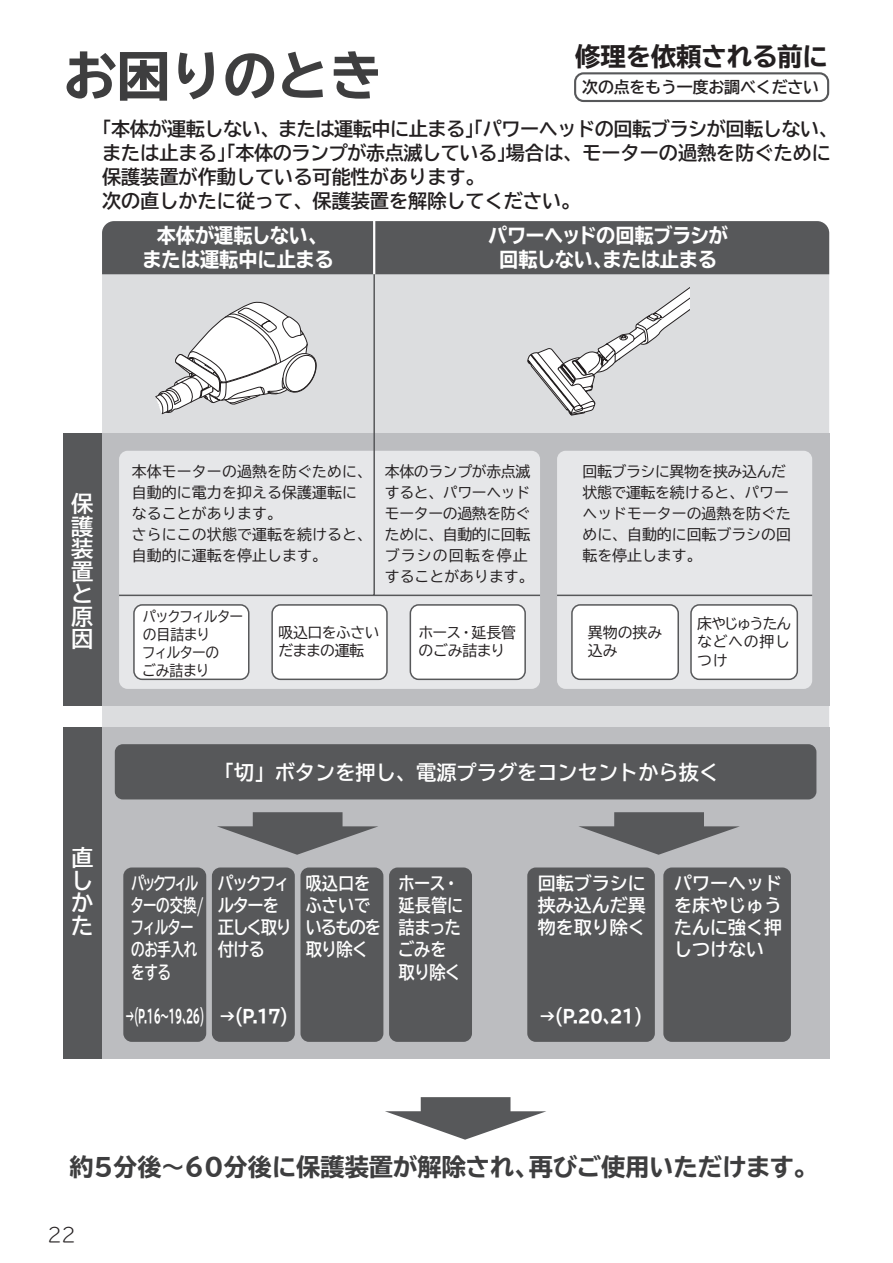
<style>
.page{position:relative;width:893px;height:1263px;background:#fff}
.page>*{position:absolute;margin:0;border:0;box-sizing:border-box;transform-origin:0 0}
.t1{font:700 expanded 53.1px "TBUD Go Std";color:#3e3e3f}
.t2{font:700 expanded 25.5px "TBUD Go Std";letter-spacing:-.01em;color:#231f20}
.t3{font:24.3px "TBUD Go Std Ex Bold 90 pv RKSJ H";color:#3e3e3f}
.t4{font:22.35px/22.5px "TBUD Go Std Bold 90 pv RKSJ H";color:#fff;text-align:justify}
.t5{font:20.25px/24.3px "TBUD Go Std Ex Bold 90 pv RKSJ H";letter-spacing:-.005em;color:#fff;text-align:center;scale:.95 1}
.t6{font:20.25px "TBUD Go Std Bold 90 pv RKSJ H";color:#fff}
.t7{font:19.2px/24px "TBUD Go Std Bold 90 pv RKSJ H";color:#231f20}
.t8{font:300 19.2px "TBUDR Go Std Super";color:#231f20}
.t9{font:18px/22.2px "TBUD Go Std Bold 90 pv RKSJ H";letter-spacing:-.005em;color:#fff;text-align:justify}
.t10{font:18px/22.2px "TBUD Go Std Bold 90 pv RKSJ H";letter-spacing:-.05em;color:#fff;scale:.75 1}
.t11{font:18px/22.2px "TBUD Go Std Bold 90 pv RKSJ H";letter-spacing:-.03em;color:#fff;scale:.9 1}
.t12{font:18px/22.2px "TBUD Go Std Bold 90 pv RKSJ H";letter-spacing:-.04em;color:#fff;scale:.9 1}
.t13{font:18px/22.2px "TBUD Go Std Bold 90 pv RKSJ H";letter-spacing:-.095em;color:#fff;scale:.9 1}
.t14{font:18px "TBUD Go Std Ex Bold 90 pv RKSJ H";letter-spacing:-.05em;color:#fff;scale:.9 1}
.t15{font:18px "TBUD Go Std Ex Bold 90 pv RKSJ H";letter-spacing:-.05em;color:#fff;scale:.5 1}
.t16{font:700 15.9px "TBUD Go Std";letter-spacing:-.01em;color:#231f20}
.t17{font:14.85px/21px "TBUD Go Std Regular 90 pv RKSJ H";color:#231f20}
.t18{font:14.85px/21px "TBUD Go Std Regular 90 pv RKSJ H";letter-spacing:-.025em;color:#231f20}
.t19{font:14.85px/18px "TBUD Go Std Regular 90 pv RKSJ H";letter-spacing:-.08em;color:#231f20;scale:.93 1}
.t20{font:14.85px/18px "TBUD Go Std Regular 90 pv RKSJ H";letter-spacing:-.035em;color:#231f20}
.t21{font:14.85px/18px "TBUD Go Std Regular 90 pv RKSJ H";letter-spacing:-.03em;color:#231f20}
</style>
<div class="page">
<div style="left:574px;top:72px;width:255px;height:30px;border:2px solid #57585a;border-radius:9px"></div>
<div style="left:102px;top:221px;width:727px;height:838px;background:#dcdddf;border-radius:12px"></div>
<div style="left:64px;top:434px;width:38px;height:272px;background:#57585a"></div>
<div style="left:102px;top:434px;width:727px;height:272px;background:#bcbdc0"></div>
<div style="left:557px;top:451px;width:255px;height:238px;background:#e6e7e9;border-radius:9px"></div>
<div style="left:119px;top:451px;width:421px;height:238px;background:#e6e7e9;border-radius:9px"></div>
<hr style="left:373px;top:274px;width:2px;height:321px;background:#57585a">
<hr style="left:119px;top:595px;width:421px;height:1px;background:#57585a">
<hr style="left:557px;top:595px;width:255px;height:1px;background:#57585a">
<div style="left:134px;top:605px;width:115px;height:74px;background:#fff;border-radius:8px"></div>
<div style="left:133px;top:604px;width:116px;height:76px;border:2px solid #57585a;border-radius:8px"></div>
<div style="left:272px;top:605px;width:115px;height:74px;background:#fff;border-radius:8px"></div>
<div style="left:271px;top:604px;width:117px;height:76px;border:2px solid #57585a;border-radius:8px"></div>
<div style="left:410px;top:605px;width:115px;height:74px;background:#fff;border-radius:8px"></div>
<div style="left:410px;top:604px;width:116px;height:76px;border:2px solid #57585a;border-radius:8px"></div>
<div style="left:572px;top:605px;width:106px;height:74px;background:#fff;border-radius:8px"></div>
<div style="left:571px;top:604px;width:108px;height:76px;border:2px solid #57585a;border-radius:8px"></div>
<div style="left:691px;top:605px;width:106px;height:74px;background:#fff;border-radius:8px"></div>
<div style="left:690px;top:604px;width:108px;height:76px;border:2px solid #57585a;border-radius:8px"></div>
<div style="left:64px;top:727px;width:38px;height:332px;background:#57585a"></div>
<div style="left:102px;top:727px;width:727px;height:332px;background:#bcbdc0"></div>
<svg style="left:217px;top:812px;width:161px;height:43px"></svg>
<svg style="left:579px;top:812px;width:161px;height:43px"></svg>
<svg style="left:385px;top:1097px;width:161px;height:43px"></svg>
<div style="left:115px;top:744px;width:701px;height:55px;background:#57585a;border-radius:8px"></div>
<div style="left:527px;top:867px;width:128px;height:175px;background:#57585a;border-radius:9px"></div>
<div style="left:663px;top:867px;width:128px;height:175px;background:#57585a;border-radius:9px"></div>
<div style="left:123px;top:867px;width:83px;height:175px;background:#57585a;border-radius:9px"></div>
<div style="left:389px;top:867px;width:83px;height:175px;background:#57585a;border-radius:9px"></div>
<div style="left:300px;top:867px;width:83px;height:175px;background:#57585a;border-radius:9px"></div>
<div style="left:212px;top:867px;width:83px;height:175px;background:#57585a;border-radius:9px"></div>
<svg style="left:102px;top:221px;width:727px;height:195px"></svg>
<h1 class="t1" style="left:64px;top:46px;width:320px">お困りのとき</h1>
<h2 class="t2" style="left:575px;top:42px;width:254px">修理を依頼される前に</h2>
<p class="t16" style="left:582px;top:74px;width:238px">次の点をもう一度お調べください</p>
<p class="t7" style="left:102px;top:117px;width:737px">｢本体が運転しない、または運転中に止まる｣｢パワーヘッドの回転ブラシが回転しない、または止まる｣｢本体のランプが赤点滅している｣場合は、モーターの過熱を防ぐために保護装置が作動している可能性があります。<br>次の直しかたに従って、保護装置を解除してください。</p>
<h3 class="t5" style="left:488px;top:224px;width:254px">パワーヘッドの回転ブラシが回転しない､または止まる</h3>
<h3 class="t5" style="left:142px;top:224px;width:203px">本体が運転しない、または運転中に止まる</h3>
<h3 class="t4" style="left:71px;top:493px;width:24px">保護装置と原因</h3>
<p class="t17" style="left:132px;top:460px;width:242px">本体モーターの過熱を防ぐために、自動的に電力を抑える保護運転になることがあります。<br>さらにこの状態で運転を続けると、自動的に運転を停止します。</p>
<p class="t18" style="left:385px;top:460px;width:150px">本体のランプが赤点滅すると、パワーヘッドモーターの過熱を防ぐために、自動的に回転ブラシの回転を停止することがあります。</p>
<p class="t17" style="left:583px;top:460px;width:210px">回転ブラシに異物を挟み込んだ状態で運転を続けると、パワーヘッドモーターの過熱を防ぐために、自動的に回転ブラシの回転を停止します。</p>
<p class="t19" style="left:142px;top:607px;width:111px">パックフィルターの目詰まり<br>フィルターの<br>ごみ詰まり</p>
<p class="t20" style="left:279px;top:623px;width:103px">吸込口をふさいだままの運転</p>
<p class="t21" style="left:418px;top:623px;width:99px">ホース・延長管のごみ詰まり</p>
<p class="t17" style="left:588px;top:623px;width:76px;line-height:18px">異物の挟み込み</p>
<p class="t17" style="left:697px;top:615px;width:96px;line-height:18px;text-align:justify">床やじゅうたんなどへの押しつけ</p>
<h3 class="t4" style="left:71px;top:847px;width:24px">直しかた</h3>
<h3 class="t6" style="left:214px;top:756px;width:507px">「切」ボタンを押し、電源プラグをコンセントから抜く</h3>
<p class="t10" style="left:130px;top:872px;width:99px">パックフィルターの交換/フィルターのお手入れをする</p>
<p class="t9" style="left:538px;top:872px;width:109px">回転ブラシに挟み込んだ異物を取り除く</p>
<p class="t13" style="left:218px;top:872px;width:84px">パックフィルターを正しく取り付ける</p>
<p class="t12" style="left:306px;top:872px;width:85px">吸込口をふさいでいるものを取り除く</p>
<p class="t11" style="left:398px;top:872px;width:74px">ホース・延長管に詰まったごみを取り除く</p>
<p class="t15" style="left:126px;top:1006px;width:159px">→(P.16～19､26)</p>
<p class="t14" style="left:540px;top:1006px;width:116px">→(P.20､21)</p>
<p class="t14" style="left:219px;top:1006px;width:78px">→(P.１7)</p>
<p class="t9" style="left:674px;top:872px;width:109px">パワーヘッドを床やじゅうたんに強く押しつけない</p>
<h3 class="t3" style="left:69px;top:1153px;width:750px">約5分後～60分後に保護装置が解除され、再びご使用いただけます。</h3>
<p class="t8" style="left:47px;top:1218px;width:30px">22</p>
</div>
